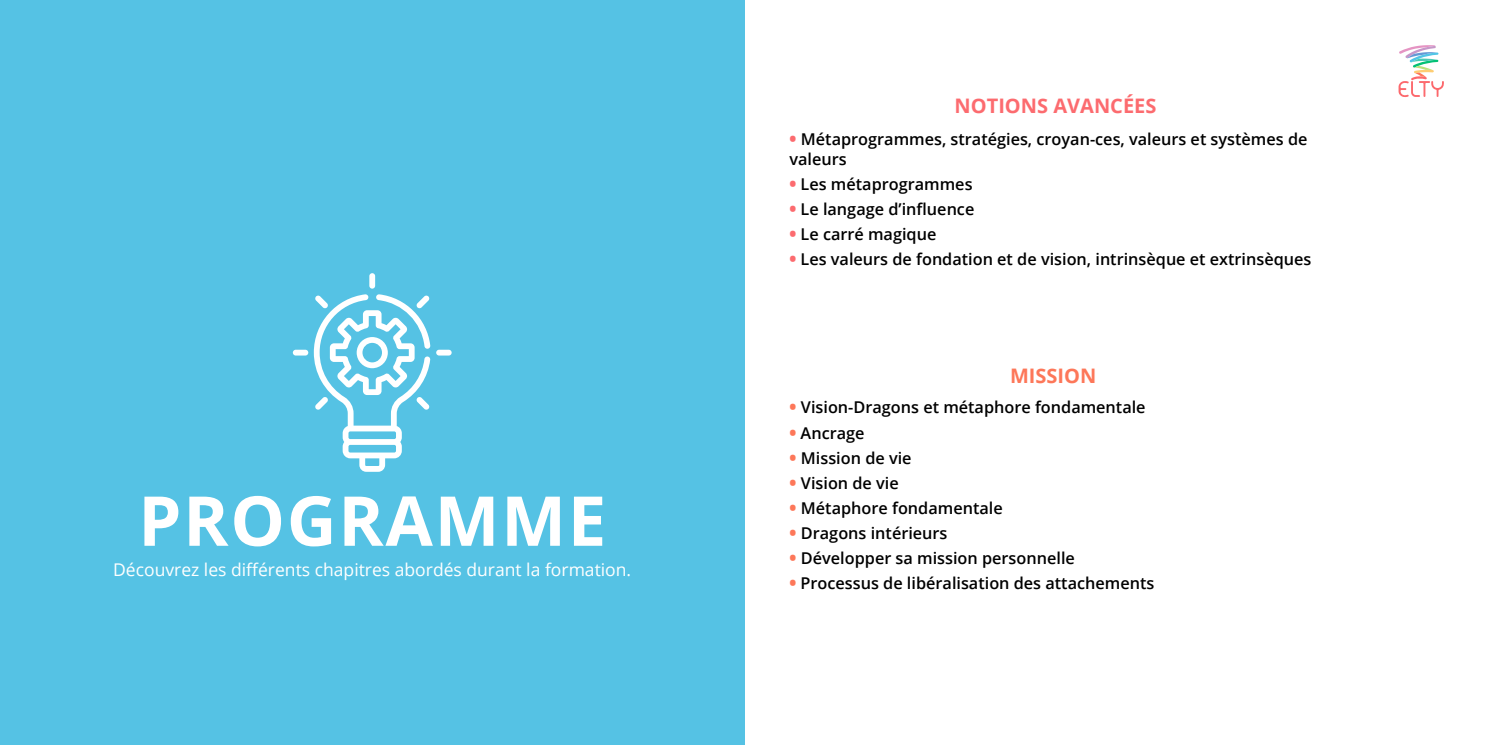
<style>
.page{position:relative;width:1489px;height:745px;background:#fff}
.page>*{position:absolute;margin:0;border:0;box-sizing:border-box;transform-origin:0 0}
.t1{font:700 68.75px "Open Sans";letter-spacing:.025em;color:#fff}
.t2{font:700 20px "Open Sans";color:#fc6b6f}
.t3{font:700 20px "Open Sans";color:#fd7759}
.t4{font:17.5px "Open Sans";color:#fff}
.t5{font:600 16.25px/20px "Open Sans";color:#000}
.s1{font-weight:800;font-size:17.5px;color:#fc6b6f}
.s2{font-weight:800;font-size:17.5px;color:#fd7759}
</style>
<div class="page">
<svg style="left:1398px;top:45px;width:45px;height:52px"></svg>
<div style="left:0;top:0;width:744px;height:744px;background:#55c2e4"></div>
<div style="left:293px;top:349px;width:15px;height:6px;background:#fff;border-radius:3px"></div>
<div style="left:436px;top:349px;width:15px;height:6px;background:#fff;border-radius:3px"></div>
<div style="left:369px;top:273px;width:6px;height:15px;background:#fff;border-radius:3px"></div>
<svg style="left:314px;top:294px;width:116px;height:177px"></svg>
<h1 class="t1" style="left:138px;top:472px;width:469px">PROGRAMME</h1>
<p class="t4" style="left:113px;top:557px;width:519px">Découvrez les différents chapitres abordés durant la formation.</p>
<p class="t2" style="left:954px;top:91px;width:203px">NOTIONS AVANCÉES</p>
<p class="t5" style="left:789px;top:128px;width:519px"><span class="s1">•</span> Métaprogrammes, stratégies, croyan-ces, valeurs et systèmes de valeurs</p>
<p class="t5" style="left:789px;top:173px;width:184px"><span class="s1">•</span> Les métaprogrammes</p>
<p class="t5" style="left:789px;top:198px;width:186px"><span class="s1">•</span> Le langage d’influence</p>
<p class="t5" style="left:789px;top:223px;width:148px"><span class="s1">•</span> Le carré magique</p>
<p class="t5" style="left:789px;top:248px;width:523px"><span class="s1">•</span> Les valeurs de fondation et de vision, intrinsèque et extrinsèques</p>
<p class="t3" style="left:1010px;top:361px;width:88px">MISSION</p>
<p class="t5" style="left:789px;top:397px;width:357px"><span class="s2">•</span> Vision-Dragons et métaphore fondamentale</p>
<p class="t5" style="left:789px;top:422px;width:77px"><span class="s2">•</span> Ancrage</p>
<p class="t5" style="left:789px;top:447px;width:124px"><span class="s2">•</span> Mission de vie</p>
<p class="t5" style="left:789px;top:472px;width:111px"><span class="s2">•</span> Vision de vie</p>
<p class="t5" style="left:789px;top:497px;width:215px"><span class="s2">•</span> Métaphore fondamentale</p>
<p class="t5" style="left:789px;top:522px;width:159px"><span class="s2">•</span> Dragons intérieurs</p>
<p class="t5" style="left:789px;top:547px;width:287px"><span class="s2">•</span> Développer sa mission personnelle</p>
<p class="t5" style="left:789px;top:572px;width:366px"><span class="s2">•</span> Processus de libéralisation des attachements</p>
</div>
